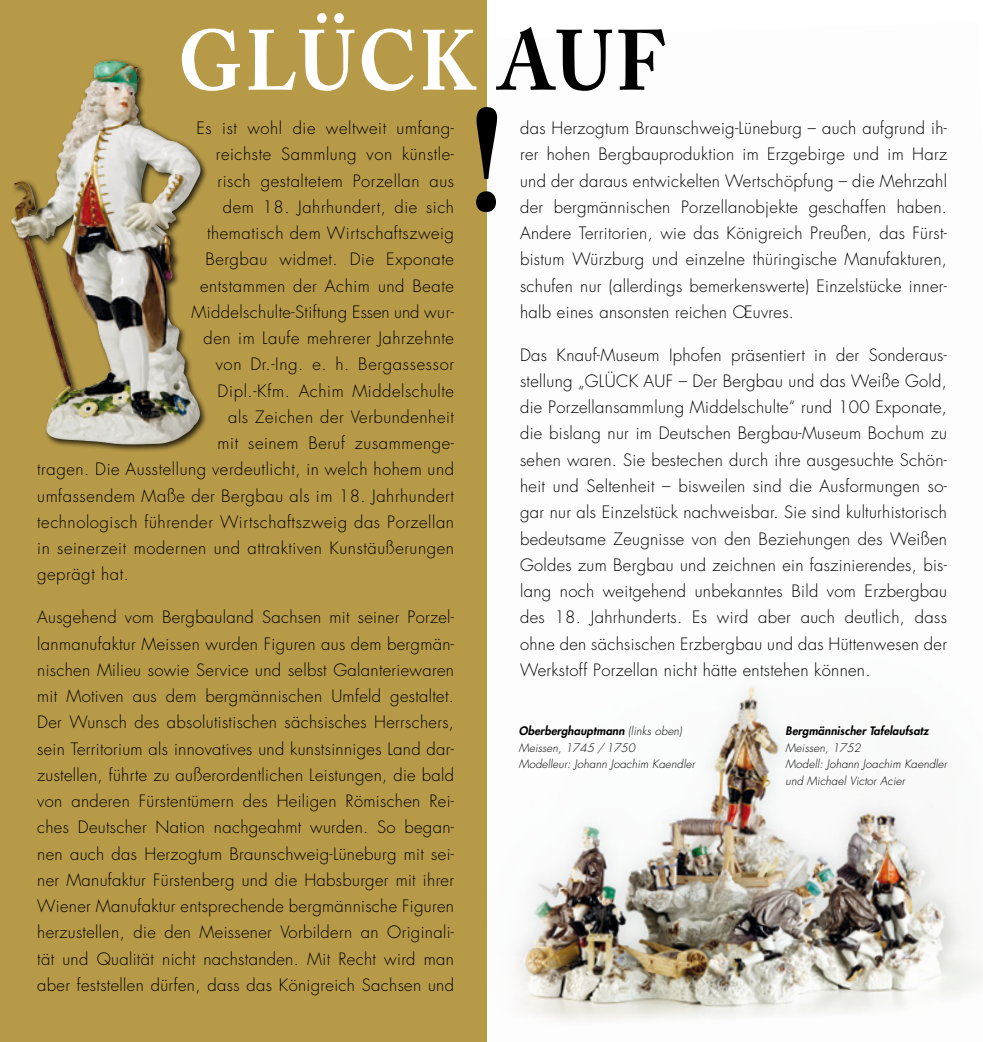
<style>
.page{position:relative;width:983px;height:1042px;background:#fff}
.page>*{position:absolute;margin:0;border:0;box-sizing:border-box;transform-origin:0 0}
.t1{font:700 84.35px "Adobe Caslon Pro";letter-spacing:.04em;color:#fff;scale:.91 1}
.t2{font:300 16.62px/26.2px "Futura Std";letter-spacing:.035em;color:#000;text-align:justify}
.t3{font:italic 300 11.38px/16.6px "Futura Std";letter-spacing:.01em;color:#000}
.t4{font:italic 800 11.38px "Futura Std";letter-spacing:.01em;color:#000}
.s1{color:#000}
.s2{font-weight:300}
</style>
<div class="page">
<img style="left:486px;top:22px;width:496px;height:1020px">
<div style="left:0;top:0;width:486px;height:1042px;background:#b79a48"></div>
<div style="left:9px;top:58px;width:199px;height:394px;background:#000;opacity:.79"></div>
<img style="left:11px;top:61px;width:92px;height:331px">
<svg style="left:476px;top:107px;width:21px;height:105px"></svg>
<p class="t1" style="left:178px;top:11px;width:536px">GLÜCK <span class="s1">AUF</span></p>
<p class="t2" style="left:196px;top:115px;width:259px">Es ist wohl die weltweit umfang-</p>
<p class="t2" style="left:216px;top:142px;width:240px">reichste Sammlung von künstle-</p>
<p class="t2" style="left:217px;top:168px;width:238px">risch gestaltetem Porzellan aus</p>
<p class="t2" style="left:223px;top:194px;width:232px">dem 18. Jahrhundert, die sich</p>
<p class="t2" style="left:207px;top:220px;width:248px">thematisch dem Wirtschaftszweig</p>
<p class="t2" style="left:205px;top:247px;width:250px">Bergbau widmet. Die Exponate</p>
<p class="t2" style="left:200px;top:273px;width:255px">entstammen der Achim und Beate</p>
<p class="t2" style="left:191px;top:299px;width:264px">Middelschulte-Stiftung Essen und wur-</p>
<p class="t2" style="left:203px;top:325px;width:252px">den im Laufe mehrerer Jahrzehnte</p>
<p class="t2" style="left:216px;top:352px;width:240px">von Dr.-Ing. e. h. Bergassessor</p>
<p class="t2" style="left:217px;top:378px;width:238px">Dipl.-Kfm. Achim Middelschulte</p>
<p class="t2" style="left:228px;top:404px;width:227px">als Zeichen der Verbundenheit</p>
<p class="t2" style="left:217px;top:430px;width:238px">mit seinem Beruf zusammenge-</p>
<p class="t2" style="left:37px;top:457px;width:418px">tragen. Die Ausstellung verdeutlicht, in welch hohem und</p>
<p class="t2" style="left:37px;top:483px;width:418px">umfassendem Maße der Bergbau als im 18. Jahrhundert</p>
<p class="t2" style="left:37px;top:509px;width:418px">technologisch führender Wirtschaftszweig das Porzellan</p>
<p class="t2" style="left:37px;top:535px;width:418px">in seinerzeit modernen und attraktiven Kunstäußerungen</p>
<p class="t2" style="left:37px;top:562px;width:93px">geprägt hat.</p>
<p class="t2" style="left:37px;top:604px;width:418px">Ausgehend vom Bergbauland Sachsen mit seiner Porzel&shy;lanmanufaktur Meissen wurden Figuren aus dem bergmän&shy;nischen Milieu sowie Service und selbst Galanteriewaren mit Motiven aus dem bergmännischen Umfeld gestaltet.<br>Der Wunsch des absolutistischen sächsisches Herrschers, sein Territorium als innovatives und kunstsinniges Land dar&shy;zustellen, führte zu außerordentlichen Leistungen, die bald von anderen Fürstentümern des Heiligen Römischen Rei&shy;ches Deutscher Nation nachgeahmt wurden. So began&shy;nen auch das Herzogtum Braunschweig-Lüneburg mit sei&shy;ner Manufaktur Fürstenberg und die Habsburger mit ihrer Wiener Manufaktur entsprechende bergmännische Figuren herzustellen, die den Meissener Vorbildern an Originali&shy;tät und Qualität nicht nachstanden. Mit Recht wird man aber feststellen dürfen, dass das Königreich Sachsen und</p>
<p class="t2" style="left:520px;top:115px;width:428px">das Herzogtum Braunschweig-Lüneburg – auch aufgrund ih&shy;rer hohen Bergbauproduktion im Erzgebirge und im Harz und der daraus entwickelten Wertschöpfung – die Mehrzahl der bergmännischen Porzellanobjekte geschaffen haben.<br>Andere Territorien, wie das Königreich Preußen, das Fürst&shy;bistum Würzburg und einzelne thüringische Manufakturen, schufen nur (allerdings bemerkenswerte) Einzelstücke inner&shy;halb eines ansonsten reichen Œuvres.</p>
<p class="t2" style="left:520px;top:342px;width:428px">Das Knauf-Museum Iphofen präsentiert in der Sonderaus&shy;stellung „GLÜCK AUF – Der Bergbau und das Weiße Gold, die Porzellansammlung Middelschulte“ rund 100 Exponate, die bislang nur im Deutschen Bergbau-Museum Bochum zu sehen waren. Sie bestechen durch ihre ausgesuchte Schön&shy;heit und Seltenheit – bisweilen sind die Ausformungen so&shy;gar nur als Einzelstück nachweisbar. Sie sind kulturhistorisch bedeutsame Zeugnisse von den Beziehungen des Weißen Goldes zum Bergbau und zeichnen ein faszinierendes, bis&shy;lang noch weitgehend unbekanntes Bild vom Erzbergbau des 18. Jahrhunderts. Es wird aber auch deutlich, dass ohne den sächsischen Erzbergbau und das Hüttenwesen der Werkstoff Porzellan nicht hätte entstehen können.</p>
<p class="t4" style="left:518px;top:723px;width:165px">Oberberghauptmann <span class="s2">(links oben)</span></p>
<p class="t3" style="left:518px;top:739px;width:118px">Meissen, 1745 / 1750</p>
<p class="t3" style="left:518px;top:756px;width:177px">Modelleur: Johann Joachim Kaendler</p>
<p class="t4" style="left:785px;top:723px;width:144px">Bergmännischer Tafelaufsatz</p>
<p class="t3" style="left:785px;top:739px;width:77px">Meissen, 1752</p>
<p class="t3" style="left:785px;top:756px;width:163px">Modell: Johann Joachim Kaendler und Michael Victor Acier</p>
</div>
